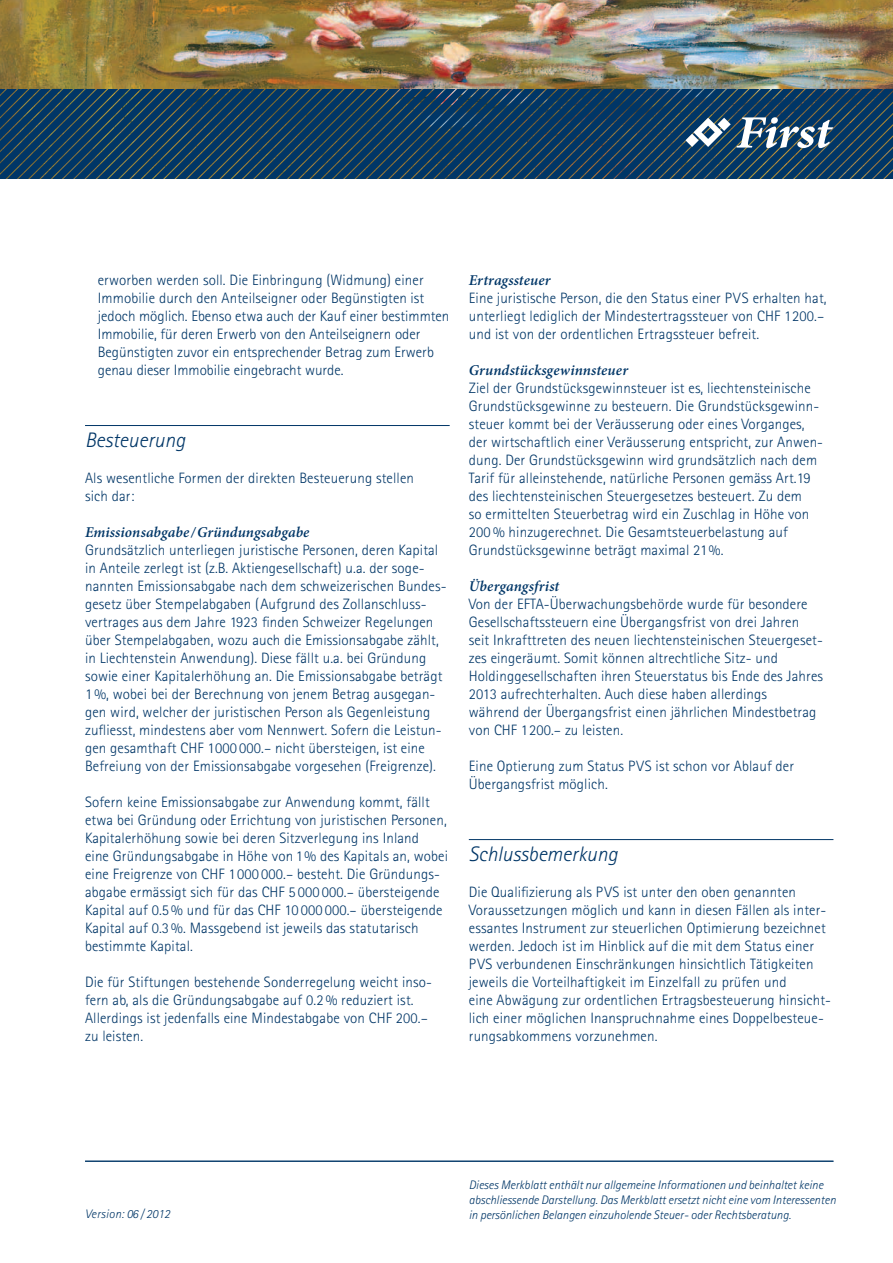
<style>
.page{position:relative;width:893px;height:1263px;background:#fff}
.page>*{position:absolute;margin:0;border:0;box-sizing:border-box;transform-origin:0 0}
.t1{font:italic 300 21px "Rotis Sans Serif";color:#003667}
.t2{font:300 15px/18px "Rotis Sans Serif";letter-spacing:.01em;color:#003667}
.t3{font:italic 600 15px "Minion Pro";letter-spacing:.01em;color:#003667}
.t4{font:italic 300 12.3px/14.9px "Rotis Sans Serif";color:#003667}
</style>
<div class="page">
<img style="left:0;top:0;width:893px;height:89px">
<svg style="left:0;top:89px;width:893px;height:90px;background:#133e60"></svg>
<svg style="left:685px;top:117px;width:148px;height:31px"></svg>
<hr style="left:85px;top:1161px;width:748px;height:1px;background:#003667">
<hr style="left:85px;top:425px;width:365px;height:1px;background:#003667">
<hr style="left:469px;top:839px;width:364px;height:1px;background:#003667">
<p class="t2" style="left:98px;top:271px;width:353px">erworben werden soll. Die Einbringung (Widmung) einer Immobilie durch den Anteilseigner oder Begünstigten ist jedoch möglich. Ebenso etwa auch der Kauf einer bestimmten Immobilie, für deren Erwerb von den Anteilseignern oder Begünstigten zuvor ein entsprechender Betrag zum Erwerb genau dieser Immobilie eingebracht wurde.</p>
<h1 class="t1" style="left:85px;top:428px;width:102px">Besteuerung</h1>
<p class="t2" style="left:85px;top:469px;width:330px">Als wesentliche Formen der direkten Besteuerung stellen sich dar:</p>
<p class="t3" style="left:85px;top:522px;width:226px">Emissionsabgabe/Gründungsabgabe</p>
<p class="t2" style="left:85px;top:541px;width:363px">Grundsätzlich unterliegen juristische Personen, deren Kapital in Anteile zerlegt ist (z.B. Aktiengesellschaft) u.a. der soge&shy;nannten Emissionsabgabe nach dem schweizerischen Bundes&shy;gesetz über Stempelabgaben (Aufgrund des Zollanschluss&shy;vertrages aus dem Jahre 1923 finden Schweizer Regelungen über Stempelabgaben, wozu auch die Emissionsabgabe zählt, in Liechtenstein Anwendung). Diese fällt u.a. bei Gründung sowie einer Kapitalerhöhung an. Die Emissionsabgabe beträgt 1%, wobei bei der Berechnung von jenem Betrag ausgegan&shy;gen wird, welcher der juristischen Person als Gegenleistung zufliesst, mindestens aber vom Nennwert. Sofern die Leistun&shy;gen gesamthaft CHF 1000 000.– nicht übersteigen, ist eine Befreiung von der Emissionsabgabe vorgesehen (Freigrenze).</p>
<p class="t2" style="left:85px;top:793px;width:365px">Sofern keine Emissionsabgabe zur Anwendung kommt, fällt etwa bei Gründung oder Errichtung von juristischen Personen, Kapitalerhöhung sowie bei deren Sitzverlegung ins Inland<br>eine Gründungsabgabe in Höhe von 1% des Kapitals an, wobei eine Freigrenze von CHF 1000 000.– besteht. Die Gründungs&shy;abgabe ermässigt sich für das CHF 5 000 000.– übersteigende Kapital auf 0.5% und für das CHF 10 000 000.– übersteigende Kapital auf 0.3%. Massgebend ist jeweils das statutarisch bestimmte Kapital.</p>
<p class="t2" style="left:85px;top:973px;width:348px">Die für Stiftungen bestehende Sonderregelung weicht inso&shy;fern ab, als die Gründungsabgabe auf 0.2% reduziert ist.<br>Allerdings ist jedenfalls eine Mindestabgabe von CHF 200.– zu leisten.</p>
<p class="t3" style="left:469px;top:270px;width:83px">Ertragssteuer</p>
<p class="t2" style="left:469px;top:289px;width:359px">Eine juristische Person, die den Status einer PVS erhalten hat, unterliegt lediglich der Mindestertragssteuer von CHF 1200.– und ist von der ordentlichen Ertragssteuer befreit.</p>
<p class="t3" style="left:469px;top:360px;width:161px">Grundstücksgewinnsteuer</p>
<p class="t2" style="left:469px;top:379px;width:356px">Ziel der Grundstücksgewinnsteuer ist es, liechtensteinische Grundstücksgewinne zu besteuern. Die Grundstücksgewinn&shy;steuer kommt bei der Veräusserung oder eines Vorganges, der wirtschaftlich einer Veräusserung entspricht, zur Anwen&shy;dung. Der Grundstücksgewinn wird grundsätzlich nach dem Tarif für alleinstehende, natürliche Personen gemäss Art.19 des liechtensteinischen Steuergesetzes besteuert. Zu dem<br>so ermittelten Steuerbetrag wird ein Zuschlag in Höhe von 200 % hinzugerechnet. Die Gesamtsteuerbelastung auf Grundstücksgewinne beträgt maximal 21 %.</p>
<p class="t3" style="left:469px;top:576px;width:92px">Übergangsfrist</p>
<p class="t2" style="left:469px;top:595px;width:356px">Von der EFTA-Überwachungsbehörde wurde für besondere Gesellschaftssteuern eine Übergangsfrist von drei Jahren seit Inkrafttreten des neuen liechtensteinischen Steuergeset&shy;zes eingeräumt. Somit können altrechtliche Sitz- und Holdinggesellschaften ihren Steuerstatus bis Ende des Jahres 2013 aufrechterhalten. Auch diese haben allerdings<br>während der Übergangsfrist einen jährlichen Mindestbetrag von CHF 1200.– zu leisten.</p>
<p class="t2" style="left:469px;top:757px;width:327px">Eine Optierung zum Status PVS ist schon vor Ablauf der<br>Übergangsfrist möglich.</p>
<h1 class="t1" style="left:469px;top:842px;width:150px">Schlussbemerkung</h1>
<p class="t2" style="left:469px;top:883px;width:364px">Die Qualifizierung als PVS ist unter den oben genannten Voraussetzungen möglich und kann in diesen Fällen als inter&shy;essantes Instrument zur steuerlichen Optimierung bezeichnet werden. Jedoch ist im Hinblick auf die mit dem Status einer PVS verbundenen Einschränkungen hinsichtlich Tätigkeiten jeweils die Vorteilhaftigkeit im Einzelfall zu prüfen und<br>eine Abwägung zur ordentlichen Ertragsbesteuerung hinsicht&shy;lich einer möglichen Inanspruchnahme eines Doppelbesteue&shy;rungsabkommens vorzunehmen.</p>
<p class="t4" style="left:85px;top:1207px;width:87px">Version: 06 / 2012</p>
<p class="t4" style="left:469px;top:1178px;width:369px">Dieses Merkblatt enthält nur allgemeine Informationen und beinhaltet keine abschliessende Darstellung. Das Merkblatt ersetzt nicht eine vom Interessenten in persönlichen Belangen einzuholende Steuer- oder Rechtsberatung.</p>
</div>
